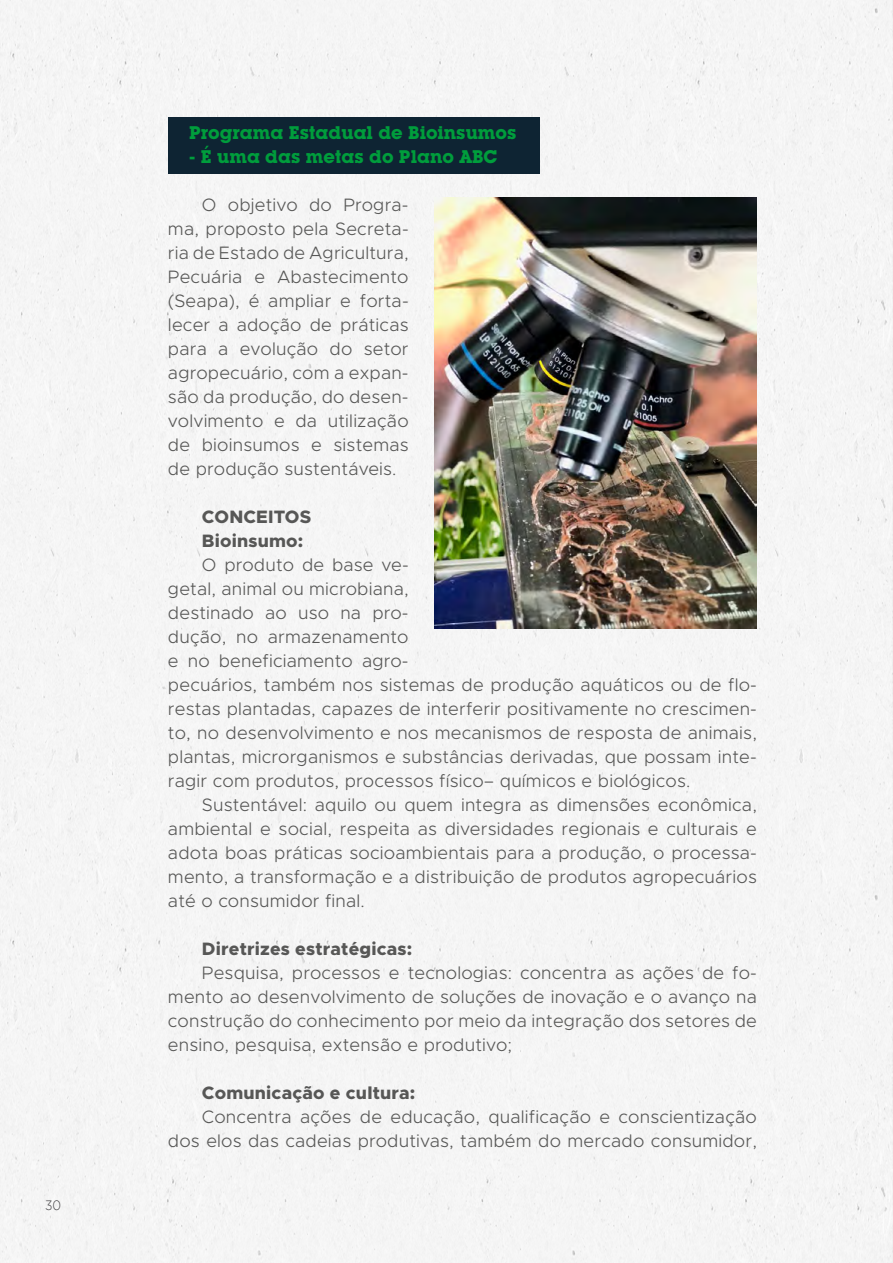
<style>
.page{position:relative;width:893px;height:1263px;background:#f5f5f5}
.page>*{position:absolute;margin:0;border:0;box-sizing:border-box;transform-origin:0 0}
.t1{font:300 18px/24px "Metropolis";letter-spacing:.01em;color:#575756;text-align:justify}
.t2{font:800 18px/24px "Metropolis";letter-spacing:.01em;color:#575756}
.t3{font:700 18px "Lubalin Graph IT Cby BT";color:#009d3c}
.t4{font:300 13.5px "Gotham";color:#414042;scale:.9 1}
</style>
<div class="page">
<div style="left:168px;top:117px;width:372px;height:56px;background:#0e2433"></div>
<img style="left:434px;top:198px;width:323px;height:430px">
<p class="t4" style="left:45px;top:1198px;width:19px">30</p>
<p class="t3" style="left:189px;top:122px;width:329px">Programa Estadual de Bioinsumos</p>
<p class="t3" style="left:189px;top:146px;width:310px">- É uma das metas do Plano ABC</p>
<p class="t1" style="left:168px;top:193px;width:242px;text-indent:34px">O objetivo do Progra&shy;ma, proposto pela Secreta&shy;ria de Estado de Agricultura, Pecuária e Abastecimento (Seapa), é ampliar e forta&shy;lecer a adoção de práticas para a evolução do setor agropecuário, com a expan&shy;são da produção, do desen&shy;volvimento e da utilização de bioinsumos e sistemas de produção sustentáveis.</p>
<p class="t2" style="left:202px;top:505px;width:111px">CONCEITOS<br>Bioinsumo:</p>
<p class="t1" style="left:168px;top:553px;width:590px;text-align:left;text-indent:34px">O produto de base ve-<br>getal, animal ou microbiana,<br>destinado ao uso na pro-<br>dução, no armazenamento<br>e no beneficiamento agro-<br>pecuários, também nos sistemas de produção aquáticos ou de flo&shy;restas plantadas, capazes de interferir positivamente no crescimen&shy;to, no desenvolvimento e nos mecanismos de resposta de animais, plantas, microrganismos e substâncias derivadas, que possam inte&shy;ragir com produtos, processos físico– químicos e biológicos.</p>
<p class="t1" style="left:168px;top:793px;width:590px;text-indent:34px">Sustentável: aquilo ou quem integra as dimensões econômica, ambiental e social, respeita as diversidades regionais e culturais e adota boas práticas socioambientais para a produção, o processa&shy;mento, a transformação e a distribuição de produtos agropecuários até o consumidor final.</p>
<p class="t2" style="left:202px;top:937px;width:212px">Diretrizes estratégicas:</p>
<p class="t1" style="left:168px;top:961px;width:590px;text-indent:34px">Pesquisa, processos e tecnologias: concentra as ações de fo&shy;mento ao desenvolvimento de soluções de inovação e o avanço na construção do conhecimento por meio da integração dos setores de ensino, pesquisa, extensão e produtivo;</p>
<p class="t2" style="left:202px;top:1081px;width:215px">Comunicação e cultura:</p>
<p class="t1" style="left:168px;top:1105px;width:590px;text-align:right">Concentra ações de educação, qualificação e conscientização dos elos das cadeias produtivas, também do mercado consumidor,</p>
</div>
